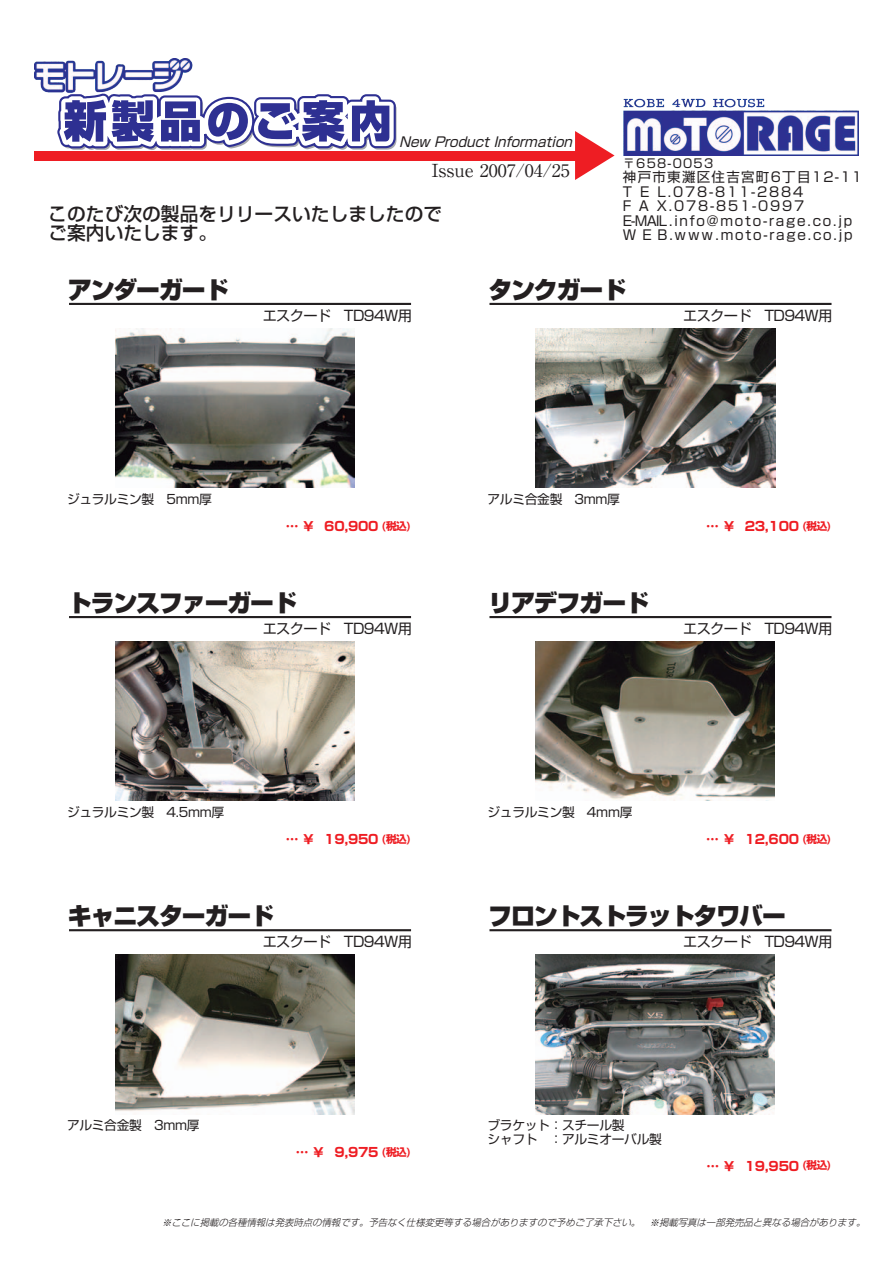
<style>
.page{position:relative;width:893px;height:1263px;background:#fff}
.page>*{position:absolute;margin:0;border:0;box-sizing:border-box;transform-origin:0 0}
.t1{font:900 24px "Shin Go";letter-spacing:-.05em;color:#231f20}
.t2{font:500 18.75px/18.8px "Shin Go";color:#231f20}
.t3{font:18px "Ryumin";color:#231f20}
.t4{font:14.25px "Shin Go";letter-spacing:-.05em;color:#231f20}
.t5{font:13.5px/14.4px "Shin Go";letter-spacing:.13em;color:#231f20}
.t6{font:italic 13.5px "Shin Go";color:#231f20}
.t7{font:12.75px/13.5px "Shin Go";letter-spacing:-.025em;color:#231f20}
.t8{font:700 12.75px "Shin Go";letter-spacing:-.025em;color:#ee1d23}
.t9{font:12.3px "Shin Go";letter-spacing:.095em;color:#231f20}
.t10{font:italic 300 9.45px "Shin Go";color:#231f20}
.s1{font-size:10.5px}
</style>
<div class="page">
<div style="left:34px;top:151px;width:570px;height:9px;background:#ee1d23"></div>
<svg style="left:56px;top:160px;width:341px;height:1px"></svg>
<img style="left:35px;top:59px;width:823px;height:96px">
<svg style="left:575px;top:131px;width:40px;height:49px"></svg>
<hr style="left:69px;top:303px;width:342px;height:2px;background:#231f20">
<hr style="left:489px;top:303px;width:342px;height:2px;background:#231f20">
<hr style="left:69px;top:616px;width:342px;height:2px;background:#231f20">
<hr style="left:489px;top:616px;width:342px;height:2px;background:#231f20">
<hr style="left:69px;top:929px;width:342px;height:2px;background:#231f20">
<hr style="left:489px;top:929px;width:342px;height:2px;background:#231f20">
<img style="left:115px;top:328px;width:240px;height:160px">
<img style="left:536px;top:328px;width:239px;height:160px">
<img style="left:115px;top:641px;width:240px;height:160px">
<img style="left:535px;top:641px;width:240px;height:160px">
<img style="left:115px;top:954px;width:240px;height:160px">
<img style="left:535px;top:954px;width:240px;height:160px">
<p class="t6" style="left:399px;top:133px;width:178px">New Product Information</p>
<p class="t3" style="left:432px;top:159px;width:139px">Issue 2007/04/25</p>
<p class="t2" style="left:48px;top:203px;width:395px">このたび次の製品をリリースいたしましたのでご案内いたします。</p>
<p class="t9" style="left:623px;top:155px;width:92px">〒658-0053</p>
<p class="t5" style="left:623px;top:169px;width:241px">神戸市東灘区住吉宮町6丁目12-11<br>T E L.078-811-2884<br>F A X.078-851-0997<br>E-MAIL.info@moto-rage.co.jp<br>W E B.www.moto-rage.co.jp</p>
<p class="t1" style="left:68px;top:273px;width:162px">アンダーガード</p>
<p class="t1" style="left:488px;top:273px;width:139px">タンクガード</p>
<p class="t4" style="left:263px;top:306px;width:151px">エスクード TD94W用</p>
<p class="t4" style="left:683px;top:306px;width:151px">エスクード TD94W用</p>
<p class="t7" style="left:67px;top:492px;width:146px">ジュラルミン製 5mm厚</p>
<p class="t7" style="left:487px;top:492px;width:134px">アルミ合金製 3mm厚</p>
<p class="t8" style="left:286px;top:518px;width:127px">… ￥ 60,900 <span class="s1">(税込)</span></p>
<p class="t8" style="left:706px;top:518px;width:127px">… ￥ 23,100 <span class="s1">(税込)</span></p>
<p class="t1" style="left:68px;top:587px;width:231px">トランスファーガード</p>
<p class="t4" style="left:263px;top:619px;width:151px">エスクード TD94W用</p>
<p class="t1" style="left:488px;top:587px;width:162px">リアデフガード</p>
<p class="t4" style="left:683px;top:619px;width:151px">エスクード TD94W用</p>
<p class="t7" style="left:67px;top:805px;width:159px">ジュラルミン製 4.5mm厚</p>
<p class="t7" style="left:487px;top:805px;width:146px">ジュラルミン製 4mm厚</p>
<p class="t8" style="left:286px;top:831px;width:127px">… ￥ 19,950 <span class="s1">(税込)</span></p>
<p class="t8" style="left:706px;top:831px;width:127px">… ￥ 12,600 <span class="s1">(税込)</span></p>
<p class="t1" style="left:68px;top:900px;width:208px">キャニスターガード</p>
<p class="t4" style="left:263px;top:932px;width:151px">エスクード TD94W用</p>
<p class="t1" style="left:488px;top:900px;width:299px">フロントストラットタワバー</p>
<p class="t4" style="left:683px;top:932px;width:151px">エスクード TD94W用</p>
<p class="t7" style="left:67px;top:1118px;width:134px">アルミ合金製 3mm厚</p>
<p class="t8" style="left:296px;top:1144px;width:117px">… ￥ 9,975 <span class="s1">(税込)</span></p>
<p class="t7" style="left:487px;top:1118px;width:176px">ブラケット：スチール製<br>シャフト ：アルミオーバル製</p>
<p class="t8" style="left:706px;top:1157px;width:127px">… ￥ 19,950 <span class="s1">(税込)</span></p>
<p class="t10" style="left:162px;top:1216px;width:707px">※ここに掲載の各種情報は発表時点の情報です。予告なく仕様変更等する場合がありますので予めご了承下さい。 ※掲載写真は一部発売品と異なる場合があります。</p>
</div>
